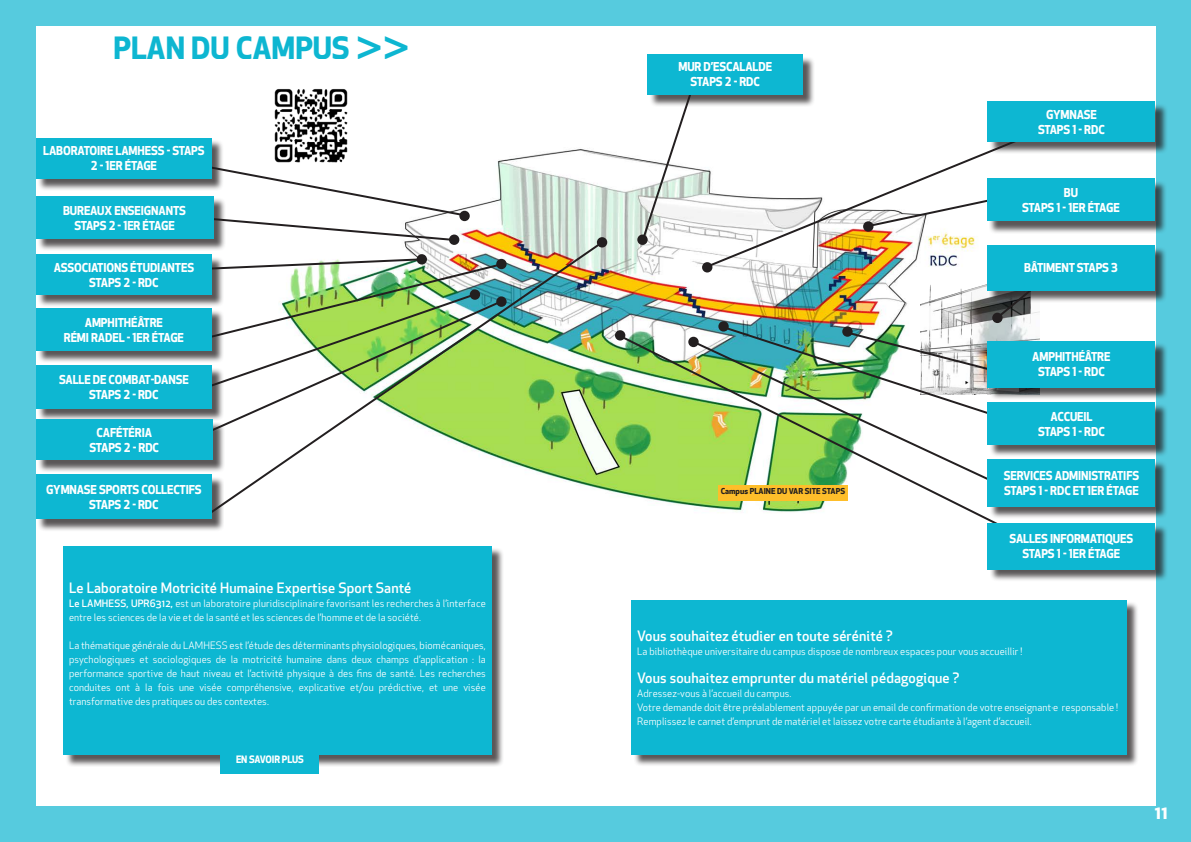
<style>
.page{position:relative;width:1191px;height:842px;background:#56cbde}
.page>*{position:absolute;margin:0;border:0;box-sizing:border-box;transform-origin:0 0}
.t1{font:700 30px "Apex New";color:#0db6d1}
.t2{font:700 18px "Apex New";color:#fff}
.t3{font:500 14px "Apex New";letter-spacing:.01em;color:#fff}
.t4{font:700 12px/15px "Apex New";letter-spacing:-.01em;color:#fff;text-align:center;scale:.95 1}
.t5{font:10px/14px "Apex New";letter-spacing:.01em;color:#fff}
.t6{font:700 10px "Apex New";letter-spacing:-.01em;color:#fff;scale:.95 1}
.t7{font:700 8px "Apex New";color:#231f20}
.s1{font-weight:500}
</style>
<div class="page">
<div style="left:36px;top:26px;width:1119px;height:780px;background:#fff"></div>
<img style="left:172px;top:101px;width:826px;height:469px">
<div style="left:718px;top:321px;width:10px;height:11px;border:2px solid #231f20;border-radius:50%"></div>
<svg style="left:705px;top:133px;width:293px;height:136px"></svg>
<div style="left:459px;top:211px;width:11px;height:10px;border:2px solid #231f20;border-radius:50%"></div>
<svg style="left:201px;top:164px;width:266px;height:75px"></svg>
<svg style="left:641px;top:94px;width:54px;height:147px"></svg>
<div style="left:638px;top:236px;width:8px;height:8px;background:#231f20;border-radius:50%"></div>
<div style="left:637px;top:235px;width:10px;height:10px;border:2px solid #231f20;border-radius:50%"></div>
<img style="left:201px;top:239px;width:404px;height:281px">
<div style="left:496px;top:296px;width:10px;height:11px;border:2px solid #231f20;border-radius:50%"></div>
<div style="left:598px;top:238px;width:8px;height:8px;background:#231f20;border-radius:50%"></div>
<div style="left:597px;top:237px;width:10px;height:10px;border:2px solid #231f20;border-radius:50%"></div>
<div style="left:38px;top:140px;width:186px;height:51px;background:#231f20;opacity:.75"></div>
<div style="left:36px;top:138px;width:176px;height:40px;background:#0db7d2"></div>
<div style="left:38px;top:198px;width:188px;height:54px;background:#231f20;opacity:.75"></div>
<div style="left:36px;top:196px;width:177px;height:43px;background:#0db7d2"></div>
<div style="left:38px;top:256px;width:186px;height:51px;background:#231f20;opacity:.75"></div>
<div style="left:36px;top:255px;width:176px;height:40px;background:#0db7d2"></div>
<div style="left:38px;top:476px;width:186px;height:56px;background:#231f20;opacity:.75"></div>
<div style="left:36px;top:474px;width:176px;height:45px;background:#0db7d2"></div>
<div style="left:989px;top:103px;width:179px;height:51px;background:#231f20;opacity:.75"></div>
<div style="left:987px;top:102px;width:168px;height:40px;background:#0db7d2"></div>
<div style="left:649px;top:56px;width:166px;height:51px;background:#231f20;opacity:.75"></div>
<div style="left:647px;top:54px;width:156px;height:40px;background:#0db7d2"></div>
<div style="left:38px;top:310px;width:186px;height:54px;background:#231f20;opacity:.75"></div>
<div style="left:36px;top:308px;width:176px;height:43px;background:#0db7d2"></div>
<div style="left:38px;top:367px;width:186px;height:54px;background:#231f20;opacity:.75"></div>
<div style="left:36px;top:366px;width:176px;height:43px;background:#0db7d2"></div>
<svg style="left:190px;top:299px;width:314px;height:143px"></svg>
<div style="left:38px;top:421px;width:187px;height:52px;background:#231f20;opacity:.75"></div>
<div style="left:36px;top:419px;width:177px;height:41px;background:#0db7d2"></div>
<div style="left:703px;top:263px;width:8px;height:8px;background:#231f20;border-radius:50%"></div>
<div style="left:702px;top:262px;width:10px;height:10px;border:2px solid #231f20;border-radius:50%"></div>
<div style="left:616px;top:331px;width:8px;height:9px;background:#231f20;border-radius:50%"></div>
<div style="left:615px;top:330px;width:10px;height:11px;border:2px solid #231f20;border-radius:50%"></div>
<img style="left:266px;top:89px;width:91px;height:83px">
<svg style="left:868px;top:187px;width:120px;height:41px"></svg>
<div style="left:989px;top:461px;width:179px;height:58px;background:#231f20;opacity:.75"></div>
<div style="left:987px;top:459px;width:168px;height:48px;background:#0db7d2"></div>
<svg style="left:618px;top:334px;width:433px;height:218px"></svg>
<div style="left:989px;top:525px;width:179px;height:57px;background:#231f20;opacity:.75"></div>
<div style="left:987px;top:523px;width:168px;height:46px;background:#0db7d2"></div>
<img style="left:920px;top:267px;width:67px;height:6px">
<img style="left:721px;top:273px;width:329px;height:153px">
<div style="left:988px;top:180px;width:179px;height:54px;background:#231f20;opacity:.75"></div>
<div style="left:987px;top:178px;width:168px;height:43px;background:#0db7d2"></div>
<div style="left:989px;top:404px;width:179px;height:54px;background:#231f20;opacity:.75"></div>
<div style="left:987px;top:402px;width:168px;height:43px;background:#0db7d2"></div>
<div style="left:989px;top:343px;width:179px;height:57px;background:#231f20;opacity:.75"></div>
<div style="left:987px;top:341px;width:168px;height:46px;background:#0db7d2"></div>
<div style="left:960px;top:571px;width:30px;height:159px;background:#fff"></div>
<div style="left:633px;top:602px;width:506px;height:165px;background:#231f20;opacity:.75"></div>
<div style="left:631px;top:600px;width:495px;height:154px;background:#0db7d2"></div>
<div style="left:988px;top:246px;width:179px;height:57px;background:#231f20;opacity:.75"></div>
<div style="left:987px;top:245px;width:168px;height:46px;background:#0db7d2"></div>
<div style="left:65px;top:548px;width:439px;height:219px;background:#231f20;opacity:.75"></div>
<div style="left:63px;top:546px;width:428px;height:208px;background:#0db7d2"></div>
<div style="left:221px;top:744px;width:98px;height:30px;background:#0db7d2"></div>
<p class="t1" style="left:114px;top:26px;width:298px">PLAN DU CAMPUS &gt;&gt;</p>
<p class="t4" style="left:43px;top:143px;width:171px">LABORATOIRE LAMHESS - STAPS<br>2 - 1ER ÉTAGE</p>
<p class="t4" style="left:63px;top:202px;width:131px">BUREAUX ENSEIGNANTS</p>
<p class="t4" style="left:74px;top:217px;width:107px">STAPS 2 - 1ER ÉTAGE</p>
<p class="t4" style="left:54px;top:259px;width:149px">ASSOCIATIONS ÉTUDIANTES</p>
<p class="t4" style="left:89px;top:274px;width:75px">STAPS 2 - RDC</p>
<p class="t4" style="left:85px;top:314px;width:84px">AMPHITHÉÂTRE</p>
<p class="t4" style="left:64px;top:329px;width:128px">RÉMI RADEL - 1ER ÉTAGE</p>
<p class="t4" style="left:59px;top:372px;width:138px">SALLE DE COMBAT-DANSE</p>
<p class="t4" style="left:89px;top:387px;width:75px">STAPS 2 - RDC</p>
<p class="t4" style="left:97px;top:424px;width:60px">CAFÉTÉRIA</p>
<p class="t4" style="left:90px;top:439px;width:75px">STAPS 2 - RDC</p>
<p class="t4" style="left:46px;top:481px;width:165px">GYMNASE SPORTS COLLECTIFS<br>STAPS 2 - RDC</p>
<p class="t3" style="left:69px;top:578px;width:344px">Le Laboratoire Motricité Humaine Expertise Sport Santé</p>
<p class="t5" style="left:69px;top:596px;width:418px"><span class="s1">Le LAMHESS, UPR6312,</span> est un laboratoire pluridisciplinaire favorisant les recherches à l’interface entre les sciences de la vie et de la santé et les sciences de l’homme et de la société.</p>
<p class="t5" style="left:69px;top:638px;width:418px;text-align:justify">La thématique générale du LAMHESS est l’étude des déterminants physiologiques, biomécaniques, psychologiques et sociologiques de la motricité humaine dans deux champs d’application : la performance sportive de haut niveau et l’activité physique à des fins de santé. Les recherches conduites ont à la fois une visée compréhensive, explicative et/ou prédictive, et une visée transformative des pratiques ou des contextes.</p>
<p class="t6" style="left:236px;top:752px;width:73px">EN SAVOIR PLUS</p>
<p class="t4" style="left:678px;top:59px;width:100px">MUR D’ESCALALDE</p>
<p class="t4" style="left:690px;top:74px;width:75px">STAPS 2 - RDC</p>
<p class="t7" style="left:720px;top:485px;width:126px">Campus PLAINE DU VAR SITE STAPS</p>
<p class="t4" style="left:1046px;top:106px;width:55px">GYMNASE</p>
<p class="t4" style="left:1038px;top:121px;width:72px">STAPS 1 - RDC</p>
<p class="t4" style="left:1064px;top:184px;width:16px">BU</p>
<p class="t4" style="left:1022px;top:199px;width:104px">STAPS 1 - 1ER ÉTAGE</p>
<p class="t4" style="left:1024px;top:260px;width:100px">BÂTIMENT STAPS 3</p>
<p class="t4" style="left:1032px;top:349px;width:84px">AMPHITHÉÂTRE</p>
<p class="t4" style="left:1038px;top:364px;width:72px">STAPS 1 - RDC</p>
<p class="t4" style="left:1050px;top:408px;width:46px">ACCUEIL</p>
<p class="t4" style="left:1038px;top:423px;width:72px">STAPS 1 - RDC</p>
<p class="t4" style="left:1003px;top:468px;width:144px">SERVICES ADMINISTRATIFS</p>
<p class="t4" style="left:1004px;top:483px;width:143px">STAPS 1 - RDC ET 1ER ÉTAGE</p>
<p class="t4" style="left:1009px;top:531px;width:132px">SALLES INFORMATIQUES</p>
<p class="t4" style="left:1022px;top:546px;width:104px">STAPS 1 - 1ER ÉTAGE</p>
<p class="t3" style="left:637px;top:626px;width:257px">Vous souhaitez étudier en toute sérénité ?</p>
<p class="t5" style="left:637px;top:644px;width:387px">La bibliothèque universitaire du campus dispose de nombreux espaces pour vous accueillir !</p>
<p class="t3" style="left:637px;top:668px;width:324px">Vous souhaitez emprunter du matériel pédagogique ?</p>
<p class="t5" style="left:637px;top:686px;width:156px">Adressez-vous à l’accueil du campus.</p>
<p class="t5" style="left:637px;top:700px;width:482px">Votre demande doit être préalablement appuyée par un email de confirmation de votre enseignant·e responsable !</p>
<p class="t5" style="left:637px;top:714px;width:396px">Remplissez le carnet d’emprunt de matériel et laissez votre carte étudiante à l’agent d’accueil.</p>
<p class="t2" style="left:1155px;top:800px;width:14px">11</p>
</div>
